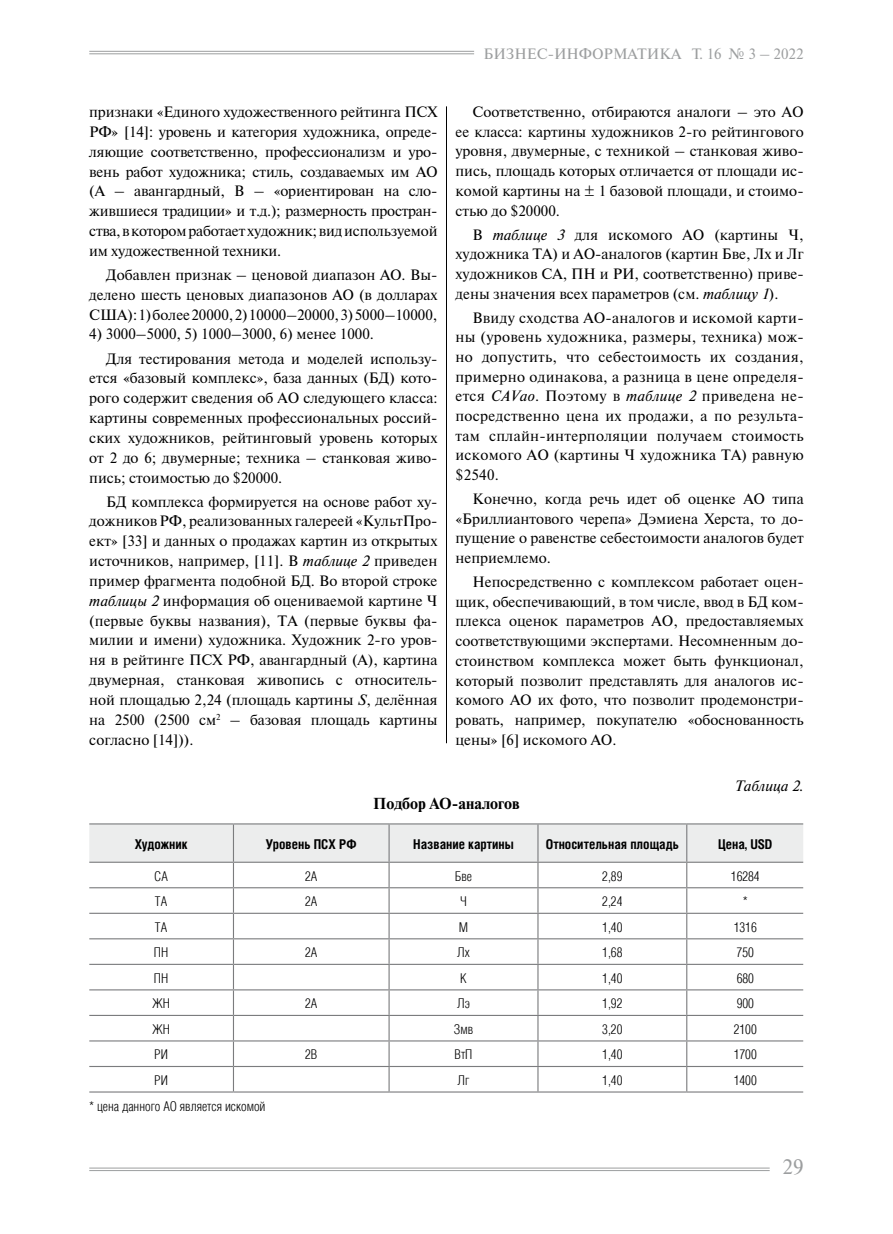
<style>
.page{position:relative;width:893px;height:1234px;background:#fff}
.page>*{position:absolute;margin:0;border:0;box-sizing:border-box;transform-origin:0 0}
.t1{font:21px "Newton C";color:#9c9e9f}
.ТЕКСТ{font:15px/19.8px "Newton";color:#000;text-align:justify}
.t2{font:15px "Newton C";color:#9c9e9f}
.Подзаголовок{font:700 15px "Newton C";color:#000}
.ТАБЛИЦА_слово{font:italic 15px "Newton";color:#000}
.ТАБЛИЦА_текст{font:300 13.5px "Helios Cond";color:#000}
.ТАБЛ_ТЕКСТ_УМЕР_Ж{font:700 13.5px "Helios Cond";color:#000}
.s1{font-style:italic}
</style>
<div class="page">
<hr style="left:89px;top:51px;width:385px;height:1px;background:#9c9e9f">
<hr style="left:89px;top:54px;width:385px;height:1px;background:#9c9e9f">
<hr style="left:89px;top:1167px;width:681px;height:1px;background:#9c9e9f">
<hr style="left:89px;top:1169px;width:681px;height:1px;background:#9c9e9f">
<hr style="left:446px;top:106px;width:1px;height:637px;background:#000">
<svg style="left:89px;top:823px;width:714px;height:268px"></svg>
<hr style="left:89px;top:1091px;width:144px;height:1px;background:#7b7c7e">
<hr style="left:233px;top:1091px;width:156px;height:1px;background:#7b7c7e">
<hr style="left:389px;top:1091px;width:149px;height:1px;background:#7b7c7e">
<hr style="left:538px;top:1091px;width:149px;height:1px;background:#7b7c7e">
<hr style="left:687px;top:1091px;width:116px;height:1px;background:#7b7c7e">
<p class="t2" style="left:484px;top:45px;width:322px">БИЗНЕС-ИНФОРМАТИКА Т. 16 № 3 – 2022</p>
<p class="ТЕКСТ" style="left:89px;top:101px;width:350px">признаки «Единого художественного рейтинга ПСХ РФ» [14]: уровень и категория художника, опреде&shy;ляющие соответственно, профессионализм и уро&shy;вень работ художника; стиль, создаваемых им AO (А – авангардный, В – «ориентирован на сло&shy;жившиеся традиции» и т.д.); размерность простран&shy;ства, в котором работает художник; вид используемой им художественной техники.</p>
<p class="ТЕКСТ" style="left:89px;top:264px;width:350px;text-indent:17px">Добавлен признак – ценовой диапазон AO. Вы&shy;делено шесть ценовых диапазонов AO (в долларах США): 1) более 20000, 2) 10000–20000, 3) 5000–10000,</p>
<p class="ТЕКСТ" style="left:89px;top:324px;width:286px">4) 3000–5000, 5) 1000–3000, 6) менее 1000.</p>
<p class="ТЕКСТ" style="left:89px;top:348px;width:350px;text-indent:17px">Для тестирования метода и моделей использу&shy;ется «базовый комплекс», база данных (БД) кото&shy;рого содержит сведения об AO следующего класса: картины современных профессиональных россий&shy;ских художников, рейтинговый уровень которых от 2 до 6; двумерные; техника – станковая живо&shy;пись; стоимостью до $20000.</p>
<p class="ТЕКСТ" style="left:89px;top:491px;width:350px;text-indent:17px">БД комплекса формируется на основе работ ху&shy;дожников РФ, реализованных галереей «КультПро&shy;ект» [33] и данных о продажах картин из открытых источников, например, [11]. В <span class="s1">таблице 2</span> приведен пример фрагмента подобной БД. Во второй строке <span class="s1">таблицы 2</span> информация об оцениваемой картине Ч (первые буквы названия), ТА (первые буквы фа&shy;милии и имени) художника. Художник 2-го уров&shy;ня в рейтинге ПСХ РФ, авангардный (А), картина двумерная, станковая живопись с относитель&shy;ной площадью 2,24 (площадь картины <span class="s1">S</span>, делённая на 2500 (2500 см<sup>2</sup> – базовая площадь картины согласно [14])).</p>
<p class="ТЕКСТ" style="left:455px;top:102px;width:350px;text-indent:17px">Соответственно, отбираются аналоги – это AO ее класса: картины художников 2-го рейтингового уровня, двумерные, с техникой – станковая живо&shy;пись, площадь которых отличается от площади ис&shy;комой картины на ± 1 базовой площади, и стоимо&shy;стью до $20000.</p>
<p class="ТЕКСТ" style="left:455px;top:224px;width:350px;text-indent:17px">В <span class="s1">таблице 3</span> для искомого AO (картины Ч, художника ТА) и AO-аналогов (картин Бве, Лх и Лг художников СА, ПН и РИ, соответственно) приве&shy;дены значения всех параметров (см. <span class="s1">таблицу 1</span>).</p>
<p class="ТЕКСТ" style="left:455px;top:307px;width:350px;text-indent:17px">Ввиду сходства AO-аналогов и искомой карти&shy;ны (уровень художника, размеры, техника) мож&shy;но допустить, что себестоимость их создания, примерно одинакова, а разница в цене определя&shy;ется <span class="s1">CAVao</span>. Поэтому в <span class="s1">таблице 2</span> приведена не&shy;посредственно цена их продажи, а по результа&shy;там сплайн-интерполяции получаем стоимость искомого AO (картины Ч художника ТА) равную $2540.</p>
<p class="ТЕКСТ" style="left:455px;top:488px;width:350px;text-indent:17px">Конечно, когда речь идет об оценке AO типа «Бриллиантового черепа» Дэмиена Херста, то до&shy;пущение о равенстве себестоимости аналогов будет неприемлемо.</p>
<p class="ТЕКСТ" style="left:455px;top:571px;width:350px;text-indent:17px">Непосредственно с комплексом работает оцен&shy;щик, обеспечивающий, в том числе, ввод в БД ком&shy;плекса оценок параметров AO, предоставляемых соответствующими экспертами. Несомненным до&shy;стоинством комплекса может быть функционал, который позволит представлять для аналогов ис&shy;комого АО их фото, что позволит продемонстри&shy;ровать, например, покупателю «обоснованность цены» [6] искомого АО.</p>
<p class="ТАБЛИЦА_слово" style="left:734px;top:776px;width:71px">Таблица 2.</p>
<p class="Подзаголовок" style="left:373px;top:794px;width:148px">Подбор AO-аналогов</p>
<p class="ТАБЛ_ТЕКСТ_УМЕР_Ж" style="left:135px;top:835px;width:54px">Художник</p>
<p class="ТАБЛ_ТЕКСТ_УМЕР_Ж" style="left:266px;top:835px;width:92px">Уровень ПСХ РФ</p>
<p class="ТАБЛ_ТЕКСТ_УМЕР_Ж" style="left:413px;top:835px;width:102px">Название картины</p>
<p class="ТАБЛ_ТЕКСТ_УМЕР_Ж" style="left:546px;top:835px;width:135px">Относительная площадь</p>
<p class="ТАБЛ_ТЕКСТ_УМЕР_Ж" style="left:718px;top:835px;width:56px">Цена, USD</p>
<p class="ТАБЛИЦА_текст" style="left:154px;top:868px;width:15px">СА</p>
<p class="ТАБЛИЦА_текст" style="left:305px;top:868px;width:14px">2А</p>
<p class="ТАБЛИЦА_текст" style="left:455px;top:868px;width:19px">Бве</p>
<p class="ТАБЛИЦА_текст" style="left:602px;top:868px;width:22px">2,89</p>
<p class="ТАБЛИЦА_текст" style="left:731px;top:868px;width:30px">16284</p>
<p class="ТАБЛИЦА_текст" style="left:155px;top:893px;width:14px">ТА</p>
<p class="ТАБЛИЦА_текст" style="left:305px;top:893px;width:14px">2А</p>
<p class="ТАБЛИЦА_текст" style="left:460px;top:893px;width:8px">Ч</p>
<p class="ТАБЛИЦА_текст" style="left:602px;top:893px;width:22px">2,24</p>
<p class="ТАБЛИЦА_текст" style="left:743px;top:893px;width:7px">*</p>
<p class="ТАБЛИЦА_текст" style="left:155px;top:919px;width:14px">ТА</p>
<p class="ТАБЛИЦА_текст" style="left:459px;top:919px;width:11px">М</p>
<p class="ТАБЛИЦА_текст" style="left:602px;top:919px;width:22px">1,40</p>
<p class="ТАБЛИЦА_текст" style="left:734px;top:919px;width:25px">1316</p>
<p class="ТАБЛИЦА_текст" style="left:154px;top:944px;width:16px">ПН</p>
<p class="ТАБЛИЦА_текст" style="left:305px;top:944px;width:14px">2А</p>
<p class="ТАБЛИЦА_текст" style="left:457px;top:944px;width:14px">Лх</p>
<p class="ТАБЛИЦА_текст" style="left:602px;top:944px;width:22px">1,68</p>
<p class="ТАБЛИЦА_текст" style="left:737px;top:944px;width:19px">750</p>
<p class="ТАБЛИЦА_текст" style="left:154px;top:970px;width:16px">ПН</p>
<p class="ТАБЛИЦА_текст" style="left:460px;top:970px;width:8px">К</p>
<p class="ТАБЛИЦА_текст" style="left:602px;top:970px;width:22px">1,40</p>
<p class="ТАБЛИЦА_текст" style="left:737px;top:970px;width:19px">680</p>
<p class="ТАБЛИЦА_текст" style="left:152px;top:995px;width:19px">ЖН</p>
<p class="ТАБЛИЦА_текст" style="left:305px;top:995px;width:14px">2А</p>
<p class="ТАБЛИЦА_текст" style="left:457px;top:995px;width:14px">Лэ</p>
<p class="ТАБЛИЦА_текст" style="left:602px;top:995px;width:22px">1,92</p>
<p class="ТАБЛИЦА_текст" style="left:737px;top:995px;width:19px">900</p>
<p class="ТАБЛИЦА_текст" style="left:152px;top:1021px;width:19px">ЖН</p>
<p class="ТАБЛИЦА_текст" style="left:454px;top:1021px;width:21px">Змв</p>
<p class="ТАБЛИЦА_текст" style="left:602px;top:1021px;width:22px">3,20</p>
<p class="ТАБЛИЦА_текст" style="left:734px;top:1021px;width:25px">2100</p>
<p class="ТАБЛИЦА_текст" style="left:154px;top:1046px;width:15px">РИ</p>
<p class="ТАБЛИЦА_текст" style="left:305px;top:1046px;width:14px">2В</p>
<p class="ТАБЛИЦА_текст" style="left:454px;top:1046px;width:19px">ВтП</p>
<p class="ТАБЛИЦА_текст" style="left:602px;top:1046px;width:22px">1,40</p>
<p class="ТАБЛИЦА_текст" style="left:734px;top:1046px;width:25px">1700</p>
<p class="ТАБЛИЦА_текст" style="left:154px;top:1072px;width:15px">РИ</p>
<p class="ТАБЛИЦА_текст" style="left:458px;top:1072px;width:13px">Лг</p>
<p class="ТАБЛИЦА_текст" style="left:602px;top:1072px;width:22px">1,40</p>
<p class="ТАБЛИЦА_текст" style="left:734px;top:1072px;width:25px">1400</p>
<p class="ТАБЛИЦА_текст" style="left:89px;top:1098px;width:178px">* цена данного АО является искомой</p>
<h1 class="t1" style="left:783px;top:1154px;width:23px">29</h1>
</div>
